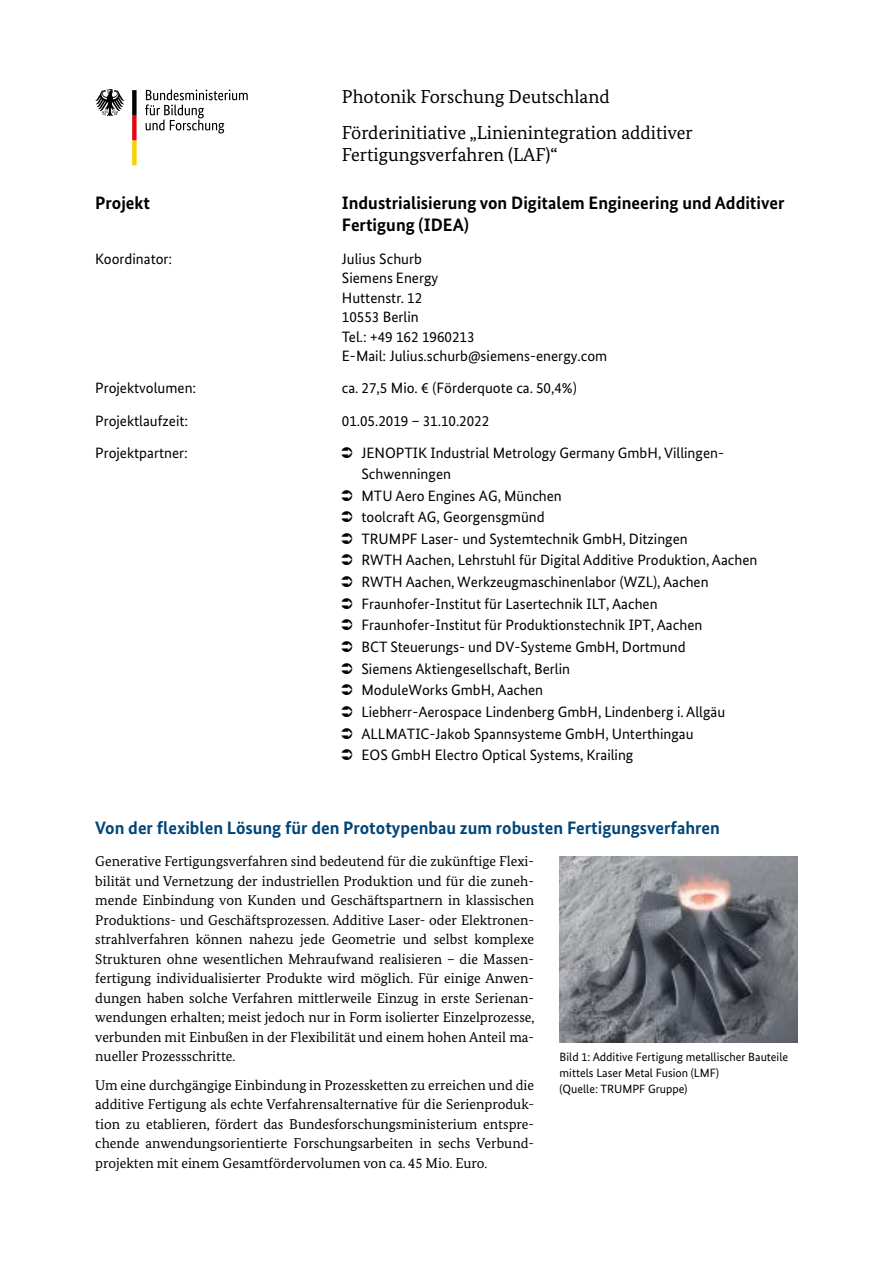
<style>
.page{position:relative;width:893px;height:1263px;background:#fff}
.page>*{position:absolute;margin:0;border:0;box-sizing:border-box;transform-origin:0 0}
.t1{font:18.75px/35.2px "Bundes Serif";color:#000}
.t2{font:700 18px/22.5px "Bundes Sans";color:#000}
.t3{font:700 18px "Bundes Sans";color:#004577}
.P_Adresse{font:15px/21.6px "Bundes Sans";color:#000}
.t4{font:14.25px/19.5px "Bundes Serif";color:#000;text-align:justify}
.t5{font:12px/15.8px "Bundes Sans";color:#000}
</style>
<div class="page">
<svg style="left:145px;top:89px;width:103px;height:44px"></svg>
<svg style="left:95px;top:89px;width:30px;height:27px"></svg>
<svg style="left:132px;top:90px;width:5px;height:75px"></svg>
<img style="left:560px;top:857px;width:238px;height:185px">
<h2 class="t2" style="left:95px;top:191px;width:56px">Projekt</h2>
<p class="P_Adresse" style="left:95px;top:248px;width:79px">Koordinator:</p>
<p class="P_Adresse" style="left:95px;top:377px;width:103px">Projektvolumen:</p>
<p class="P_Adresse" style="left:95px;top:410px;width:94px">Projektlaufzeit:</p>
<p class="P_Adresse" style="left:95px;top:442px;width:94px">Projektpartner:</p>
<p class="t1" style="left:342px;top:79px;width:352px">Photonik Forschung Deutschland<br>Förderinitiative „Linienintegration additiver</p>
<p class="t1" style="left:342px;top:137px;width:217px">Fertigungsverfahren (LAF)“</p>
<p class="t2" style="left:342px;top:191px;width:444px">Industrialisierung von Digitalem Engineering und Additiver<br>Fertigung (IDEA)</p>
<p class="P_Adresse" style="left:342px;top:249px;width:267px;line-height:19.5px">Julius Schurb<br>Siemens Energy<br>Huttenstr. 12<br>10553 Berlin<br>Tel.: +49 162 1960213<br>E-Mail: Julius.schurb@siemens-energy.com</p>
<p class="P_Adresse" style="left:342px;top:377px;width:236px">ca. 27,5 Mio. € (Förderquote ca. 50,4%)</p>
<p class="P_Adresse" style="left:342px;top:410px;width:149px">01.05.2019 – 31.10.2022</p>
<p class="P_Adresse" style="left:361px;top:442px;width:364px">JENOPTIK Industrial Metrology Germany GmbH, Villingen-</p>
<p class="P_Adresse" style="left:361px;top:463px;width:398px">Schwenningen<br>MTU Aero Engines AG, München<br>toolcraft AG, Georgensgmünd<br>TRUMPF Laser- und Systemtechnik GmbH, Ditzingen<br>RWTH Aachen, Lehrstuhl für Digital Additive Produktion, Aachen RWTH Aachen, Werkzeugmaschinenlabor (WZL), Aachen Fraunhofer-Institut für Lasertechnik ILT, Aachen Fraunhofer-Institut für Produktionstechnik IPT, Aachen<br>BCT Steuerungs- und DV-Systeme GmbH, Dortmund<br>Siemens Aktiengesellschaft, Berlin<br>ModuleWorks GmbH, Aachen<br>Liebherr-Aerospace Lindenberg GmbH, Lindenberg i. Allgäu ALLMATIC-Jakob Spannsysteme GmbH, Unterthingau<br>EOS GmbH Electro Optical Systems, Krailing</p>
<h3 class="t3" style="left:95px;top:817px;width:626px">Von der flexiblen Lösung für den Prototypenbau zum robusten Fertigungsverfahren</h3>
<p class="t4" style="left:95px;top:851px;width:441px">Generative Fertigungsverfahren sind bedeutend für die zukünftige Flexi&shy;bilität und Vernetzung der industriellen Produktion und für die zuneh&shy;mende Einbindung von Kunden und Geschäftspartnern in klassischen Produktions- und Geschäftsprozessen. Additive Laser- oder Elektronen&shy;strahlverfahren können nahezu jede Geometrie und selbst komplexe Strukturen ohne wesentlichen Mehraufwand realisieren – die Massen&shy;fertigung individualisierter Produkte wird möglich. Für einige Anwen&shy;dungen haben solche Verfahren mittlerweile Einzug in erste Serienan&shy;wendungen erhalten; meist jedoch nur in Form isolierter Einzelprozesse, verbunden mit Einbußen in der Flexibilität und einem hohen Anteil ma&shy;nueller Prozessschritte.</p>
<p class="t4" style="left:95px;top:1075px;width:440px">Um eine durchgängige Einbindung in Prozessketten zu erreichen und die additive Fertigung als echte Verfahrensalternative für die Serienproduk&shy;tion zu etablieren, fördert das Bundesforschungsministerium entspre&shy;chende anwendungsorientierte Forschungsarbeiten in sechs Verbund&shy;projekten mit einem Gesamtfördervolumen von ca. 45 Mio. Euro.</p>
<p class="t5" style="left:560px;top:1049px;width:230px">Bild 1: Additive Fertigung metallischer Bauteile mittels Laser Metal Fusion (LMF)<br>(Quelle: TRUMPF Gruppe)</p>
</div>
